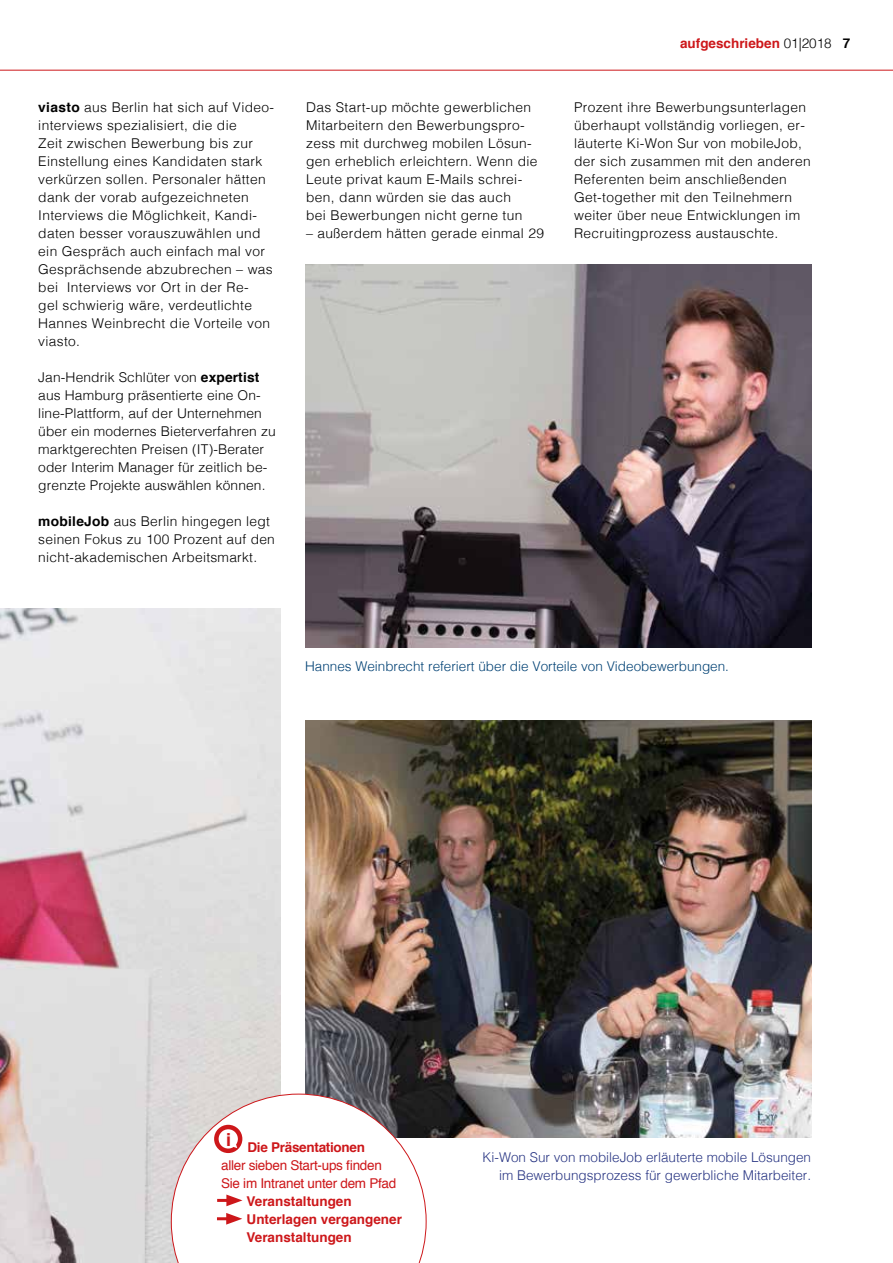
<style>
.page{position:relative;width:893px;height:1263px;background:#fff}
.page>*{position:absolute;margin:0;border:0;box-sizing:border-box;transform-origin:0 0}
.t1{font:700 18px "Helvetica";color:#cd171a}
.t2{font:300 13.5px/18px "Helvetica";letter-spacing:.025em;color:#000}
.t3{font:300 13.5px/18px "Helvetica";color:#283583;text-align:right}
.t4{font:700 13.5px/18px "Helvetica";color:#cd171a}
.t5{font:300 13.5px "Helvetica";color:#004174}
.t6{font:13.5px/18px "Helvetica";letter-spacing:-.02em;color:#cd171a}
.t7{font:700 13.5px "Helvetica";letter-spacing:-.02em;color:#cd171a}
.s1{font-weight:700}
.s2{font-weight:300;color:#000}
.s3{color:#000}
</style>
<div class="page">
<hr style="left:0;top:70px;width:893px;height:1px;background:#cd171a">
<img style="left:0;top:608px;width:281px;height:655px">
<img style="left:305px;top:265px;width:506px;height:382px">
<img style="left:305px;top:721px;width:506px;height:416px">
<svg style="left:171px;top:1094px;width:255px;height:169px"></svg>
<p class="t2" style="left:38px;top:97px;width:237px"><span class="s1">viasto</span> aus Berlin hat sich auf Video&shy;interviews spezialisiert, die die<br>Zeit zwischen Bewerbung bis zur<br>Einstellung eines Kandidaten stark verkürzen sollen. Personaler hätten dank der vorab aufgezeichneten<br>Interviews die Möglichkeit, Kandi&shy;daten besser vorauszuwählen und ein Gespräch auch einfach mal vor<br>Gesprächsende abzubrechen – was bei Interviews vor Ort in der Re-<br>gel schwierig wäre, verdeutlichte<br>Hannes Weinbrecht die Vorteile von viasto.</p>
<p class="t2" style="left:38px;top:367px;width:239px">Jan-Hendrik Schlüter von <span class="s1">expertist </span>aus Hamburg präsentierte eine On&shy;line-Plattform, auf der Unternehmen über ein modernes Bieterverfahren zu marktgerechten Preisen (IT)-Berater oder Interim Manager für zeitlich be&shy;grenzte Projekte auswählen können.</p>
<p class="t2" style="left:38px;top:511px;width:238px"><span class="s1">mobileJob</span> aus Berlin hingegen legt seinen Fokus zu 100 Prozent auf den nicht-akademischen Arbeitsmarkt.</p>
<p class="t2" style="left:306px;top:97px;width:233px">Das Start-up möchte gewerblichen Mitarbeitern den Bewerbungspro&shy;zess mit durchweg mobilen Lösun&shy;gen erheblich erleichtern. Wenn die Leute privat kaum E-Mails schrei&shy;ben, dann würden sie das auch<br>bei Bewerbungen nicht gerne tun</p>
<p class="t2" style="left:306px;top:223px;width:239px">– außerdem hätten gerade einmal 29</p>
<p class="t4" style="left:680px;top:35px;width:172px">aufgeschrieben <span class="s2">01|2018</span> <span class="s3">7</span></p>
<p class="t2" style="left:574px;top:97px;width:238px">Prozent ihre Bewerbungsunterlagen überhaupt vollständig vorliegen, er&shy;läuterte Ki-Won Sur von mobileJob, der sich zusammen mit den anderen Referenten beim anschließenden Get-together mit den Teilnehmern weiter über neue Entwicklungen im Recruitingprozess austauschte.</p>
<p class="t5" style="left:305px;top:655px;width:425px">Hannes Weinbrecht referiert über die Vorteile von Videobewerbungen.</p>
<h1 class="t1" style="left:226px;top:1125px;width:7px">i</h1>
<p class="t7" style="left:247px;top:1136px;width:119px">Die Präsentationen</p>
<p class="t6" style="left:221px;top:1156px;width:177px">aller sieben Start-ups finden<br>Sie im Intranet unter dem Pfad</p>
<p class="t4" style="left:247px;top:1192px;width:157px">Veranstaltungen<br>Unterlagen vergangener<br>Veranstaltungen</p>
<p class="t3" style="left:482px;top:1147px;width:330px">Ki-Won Sur von mobileJob erläuterte mobile Lösungen im Bewerbungsprozess für gewerbliche Mitarbeiter.</p>
</div>
